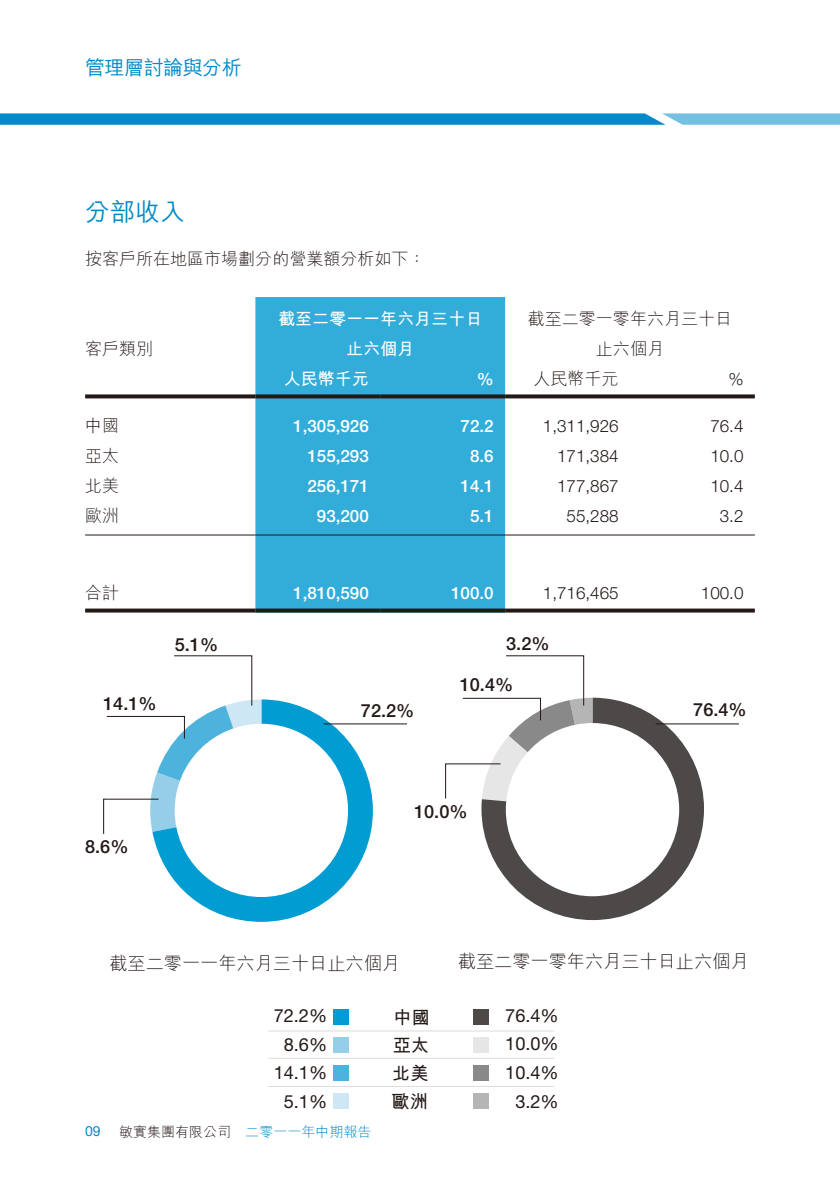
<style>
.page{position:relative;width:840px;height:1191px;background:#fff}
.page>*{position:absolute;margin:0;border:0;box-sizing:border-box;transform-origin:0 0}
.t1{font:25px "M Hei HK Medium E Ten B5 H";color:#008bc8}
.t2{font:20px "M Hei HK Medium E Ten B5 H";letter-spacing:-.025em;color:#008bc8}
.t3{font:18.2px/28.4px "Helvetica Neue LT Std";color:#231916;text-align:center}
.t4{font:500 18.2px "Helvetica Neue LT Std";color:#231916}
.t5{font:18.2px "M Hei HK Light E Ten B5 H";color:#231916}
.t6{font:18.2px/28px "M Hei HK Bold E Ten B5 H";color:#231916;text-align:justify}
.t7{font:300 17px "Helvetica Neue LT Std";color:#231916}
.t8{font:500 17px "Helvetica Neue LT Std";color:#fff}
.t9{font:17px/30px "M Hei HK Light E Ten B5 H";color:#231916;text-align:center}
.t10{font:17px/30px "M Hei HK Bold E Ten B5 H";color:#fff;text-align:center}
.t11{font:14px "M Hei HK Light E Ten B5 H";color:#008bc8}
.t12{font:14px "Helvetica Neue LT Std";color:#008bc8}
.s1{color:#231916}
</style>
<div class="page">
<svg style="left:0;top:113px;width:839px;height:12px;background:#289dd1"></svg>
<div style="left:255px;top:297px;width:250px;height:311px;background:#32adda"></div>
<svg style="left:85px;top:394px;width:170px;height:4px"></svg>
<svg style="left:255px;top:394px;width:125px;height:4px"></svg>
<svg style="left:380px;top:394px;width:125px;height:4px"></svg>
<svg style="left:505px;top:394px;width:124px;height:4px"></svg>
<svg style="left:629px;top:394px;width:125px;height:4px"></svg>
<hr style="left:85px;top:534px;width:170px;height:1px;background:#231916">
<hr style="left:255px;top:534px;width:125px;height:1px;background:#231916">
<hr style="left:380px;top:534px;width:125px;height:1px;background:#231916">
<hr style="left:505px;top:534px;width:124px;height:1px;background:#231916">
<hr style="left:629px;top:534px;width:125px;height:1px;background:#231916">
<svg style="left:85px;top:608px;width:170px;height:4px"></svg>
<svg style="left:255px;top:608px;width:125px;height:4px"></svg>
<svg style="left:380px;top:608px;width:125px;height:4px"></svg>
<svg style="left:505px;top:608px;width:124px;height:4px"></svg>
<svg style="left:629px;top:608px;width:125px;height:4px"></svg>
<div style="left:333px;top:1008px;width:15px;height:16px;background:#009cd2"></div>
<div style="left:333px;top:1093px;width:15px;height:15px;background:#cee7f5"></div>
<div style="left:333px;top:1064px;width:15px;height:16px;background:#4db3dd"></div>
<div style="left:473px;top:1008px;width:15px;height:16px;background:#4c4948"></div>
<div style="left:473px;top:1093px;width:15px;height:15px;background:#b5b5b6"></div>
<div style="left:473px;top:1064px;width:15px;height:16px;background:#898989"></div>
<hr style="left:268px;top:1030px;width:286px;height:1px;background:#dcdddd">
<hr style="left:268px;top:1057px;width:286px;height:1px;background:#dcdddd">
<hr style="left:268px;top:1086px;width:286px;height:1px;background:#dcdddd">
<div style="left:333px;top:1036px;width:15px;height:16px;background:#96cde9"></div>
<div style="left:473px;top:1036px;width:15px;height:16px;background:#e6e6e7"></div>
<svg style="left:481px;top:697px;width:222px;height:223px;fill:#4c4948"></svg>
<div style="left:505px;top:723px;width:173px;height:173px;background:#fff;border-radius:50%"></div>
<hr style="left:655px;top:723px;width:83px;height:1px;background:#231916">
<svg style="left:445px;top:655px;width:147px;height:154px"></svg>
<svg style="left:153px;top:699px;width:219px;height:223px;fill:#009cd2"></svg>
<div style="left:175px;top:724px;width:173px;height:173px;background:#fff;border-radius:50%"></div>
<hr style="left:323px;top:723px;width:84px;height:1px;background:#231916">
<svg style="left:103px;top:655px;width:158px;height:180px"></svg>
<p class="t2" style="left:85px;top:60px;width:158px">管理層討論與分析</p>
<h1 class="t1" style="left:85px;top:202px;width:101px">分部收入</h1>
<p class="t9" style="left:85px;top:246px;width:341px">按客戶所在地區市場劃分的營業額分析如下：</p>
<p class="t9" style="left:85px;top:336px;width:69px">客戶類別</p>
<p class="t10" style="left:278px;top:306px;width:205px">截至二零一一年六月三十日止六個月</p>
<p class="t9" style="left:527px;top:306px;width:205px">截至二零一零年六月三十日止六個月</p>
<p class="t10" style="left:284px;top:366px;width:86px">人民幣千元</p>
<p class="t8" style="left:476px;top:373px;width:18px">%</p>
<p class="t9" style="left:533px;top:366px;width:86px">人民幣千元</p>
<p class="t7" style="left:728px;top:373px;width:17px">%</p>
<p class="t9" style="left:85px;top:413px;width:35px">中國</p>
<p class="t8" style="left:293px;top:420px;width:77px">1,305,926</p>
<p class="t8" style="left:460px;top:420px;width:35px">72.2</p>
<p class="t7" style="left:542px;top:420px;width:77px">1,311,926</p>
<p class="t7" style="left:710px;top:420px;width:35px">76.4</p>
<p class="t9" style="left:85px;top:443px;width:35px">亞太</p>
<p class="t8" style="left:307px;top:450px;width:63px">155,293</p>
<p class="t8" style="left:470px;top:450px;width:25px">8.6</p>
<p class="t7" style="left:557px;top:450px;width:63px">171,384</p>
<p class="t7" style="left:710px;top:450px;width:35px">10.0</p>
<p class="t9" style="left:85px;top:473px;width:35px">北美</p>
<p class="t8" style="left:307px;top:480px;width:63px">256,171</p>
<p class="t8" style="left:460px;top:480px;width:35px">14.1</p>
<p class="t7" style="left:557px;top:480px;width:63px">177,867</p>
<p class="t7" style="left:710px;top:480px;width:35px">10.4</p>
<p class="t9" style="left:85px;top:503px;width:35px">歐洲</p>
<p class="t8" style="left:317px;top:510px;width:53px">93,200</p>
<p class="t8" style="left:470px;top:510px;width:25px">5.1</p>
<p class="t7" style="left:566px;top:510px;width:53px">55,288</p>
<p class="t7" style="left:719px;top:510px;width:25px">3.2</p>
<p class="t9" style="left:85px;top:580px;width:35px">合計</p>
<p class="t8" style="left:293px;top:587px;width:77px">1,810,590</p>
<p class="t8" style="left:451px;top:587px;width:44px">100.0</p>
<p class="t7" style="left:542px;top:587px;width:77px">1,716,465</p>
<p class="t7" style="left:700px;top:587px;width:44px">100.0</p>
<p class="t4" style="left:103px;top:697px;width:55px">14.1%</p>
<p class="t4" style="left:175px;top:638px;width:45px">5.1%</p>
<p class="t4" style="left:85px;top:840px;width:45px">8.6%</p>
<p class="t4" style="left:506px;top:637px;width:45px">3.2%</p>
<p class="t4" style="left:361px;top:704px;width:55px">72.2%</p>
<p class="t4" style="left:459px;top:678px;width:55px">10.4%</p>
<p class="t4" style="left:414px;top:804px;width:55px">10.0%</p>
<p class="t4" style="left:693px;top:703px;width:55px">76.4%</p>
<p class="t5" style="left:109px;top:956px;width:292px">截至二零一一年六月三十日止六個月</p>
<p class="t5" style="left:457px;top:954px;width:292px">截至二零一零年六月三十日止六個月</p>
<p class="t6" style="left:391px;top:1005px;width:40px">中國亞太北美歐洲</p>
<p class="t3" style="left:273px;top:1003px;width:55px">72.2%<br>8.6%<br>14.1%<br>5.1%</p>
<p class="t3" style="left:505px;top:1003px;width:55px">76.4%<br>10.0%<br>10.4%<br>3.2%</p>
<p class="t12" style="left:85px;top:1126px;width:17px">09</p>
<p class="t11" style="left:119px;top:1126px;width:254px"><span class="s1">敏實集團有限公司</span> 二零一一年中期報告</p>
</div>
